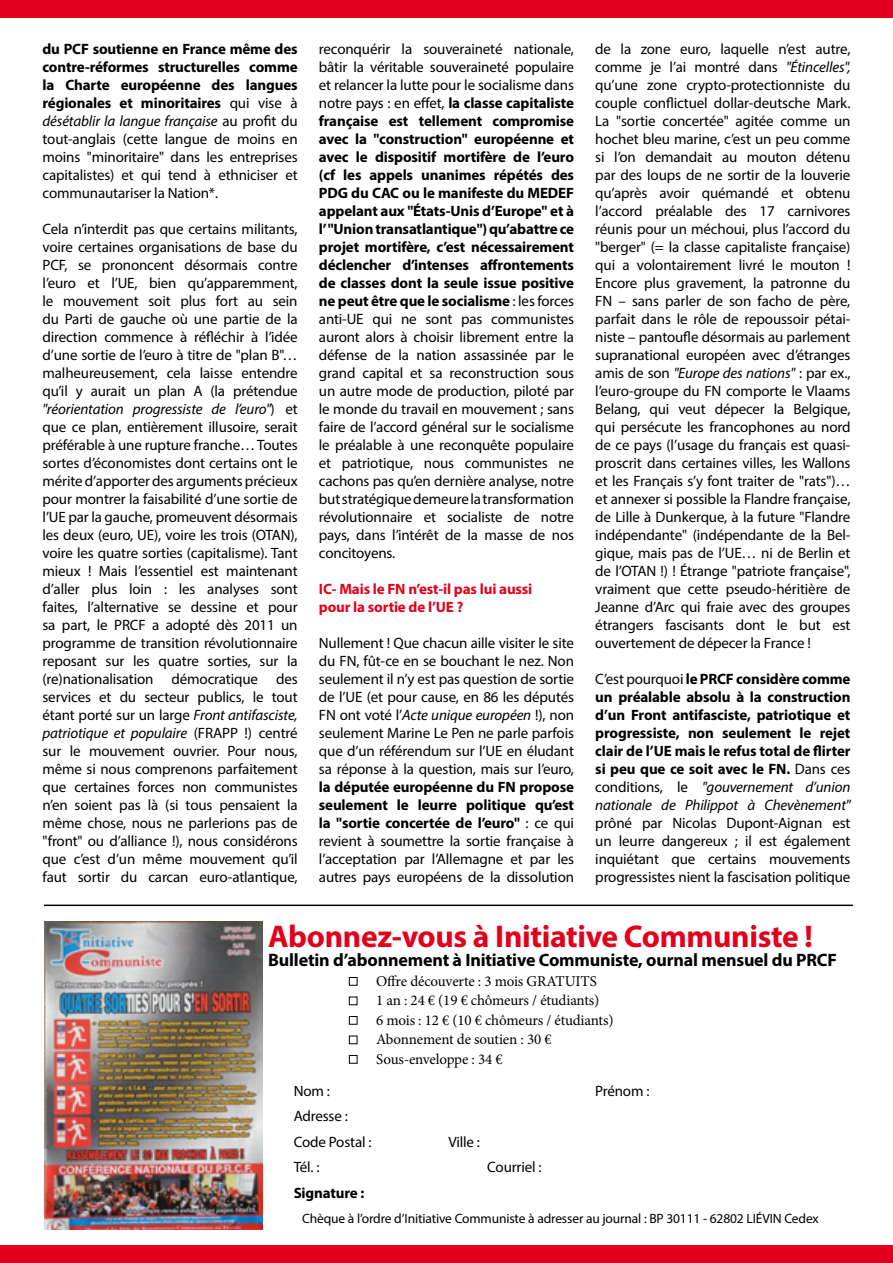
<style>
.page{position:relative;width:893px;height:1263px;background:#fff}
.page>*{position:absolute;margin:0;border:0;box-sizing:border-box;transform-origin:0 0}
.t1{font:700 31.5px "Myriad Pro";letter-spacing:-.01em;color:#e2001a}
.t2{font:700 18px "Myriad Pro";letter-spacing:-.01em;color:#000}
.t3{font:15px/18px "Myriad Pro";letter-spacing:-.01em;color:#000;text-align:justify}
.t4{font:700 15px/18px "Myriad Pro";letter-spacing:-.01em;color:#000;text-align:justify}
.t5{font:15px/19.5px "Minion Pro";letter-spacing:-.01em;color:#000}
.t6{font:700 15px/18px "Myriad Pro";letter-spacing:-.01em;color:#e2001a}
.t7{font:13.5px "Myriad Pro";letter-spacing:-.01em;color:#000}
.s1{font-weight:700}
.s2{font-style:italic}
.s3{font-weight:400}
.s4{font-weight:400;font-style:italic}
</style>
<div class="page">
<div style="left:0;top:1246px;width:893px;height:17px;background:#e2001a"></div>
<div style="left:0;top:0;width:893px;height:17px;background:#e2001a"></div>
<hr style="left:44px;top:904px;width:809px;height:2px;background:#000">
<div style="left:349px;top:977px;width:8px;height:9px;border:1px solid #000"></div>
<div style="left:349px;top:997px;width:8px;height:8px;border:1px solid #000"></div>
<div style="left:349px;top:1016px;width:8px;height:9px;border:1px solid #000"></div>
<div style="left:349px;top:1036px;width:8px;height:8px;border:1px solid #000"></div>
<div style="left:349px;top:1055px;width:8px;height:9px;border:1px solid #000"></div>
<img style="left:45px;top:921px;width:217px;height:308px">
<p class="t3" style="left:43px;top:40px;width:257px"><span class="s1">du PCF soutienne en France même des contre-réformes structurelles comme la Charte européenne des langues régionales et minoritaires</span> qui vise à <span class="s2">désétablir la langue française</span> au profit du tout-anglais (cette langue de moins en moins "minoritaire" dans les entreprises capitalistes) et qui tend à ethniciser et communautariser la Nation*.</p>
<p class="t3" style="left:43px;top:220px;width:257px">Cela n’interdit pas que certains militants, voire certaines organisations de base du PCF, se prononcent désormais contre l’euro et l’UE, bien qu’apparemment, le mouvement soit plus fort au sein du Parti de gauche où une partie de la direction commence à réfléchir à l’idée d’une sortie de l’euro à titre de "plan B"… malheureusement, cela laisse entendre qu’il y aurait un plan A (la prétendue <span class="s2">"réorientation progressiste de l’euro"</span>) et que ce plan, entièrement illusoire, serait préférable à une rupture franche… Toutes sortes d’économistes dont certains ont le mérite d’apporter des arguments précieux pour montrer la faisabilité d’une sortie de l’UE par la gauche, promeuvent désormais les deux (euro, UE), voire les trois (OTAN), voire les quatre sorties (capitalisme). Tant mieux ! Mais l’essentiel est maintenant d’aller plus loin : les analyses sont faites, l’alternative se dessine et pour sa part, le PRCF a adopté dès 2011 un programme de transition révolutionnaire reposant sur les quatre sorties, sur la (re)nationalisation démocratique des services et du secteur publics, le tout étant porté sur un large <span class="s2">Front antifasciste, patriotique et populaire</span> (FRAPP !) centré sur le mouvement ouvrier. Pour nous, même si nous comprenons parfaitement que certaines forces non communistes n’en soient pas là (si tous pensaient la même chose, nous ne parlerions pas de "front" ou d’alliance !), nous considérons que c’est d’un même mouvement qu’il faut sortir du carcan euro-atlantique,</p>
<p class="t3" style="left:319px;top:40px;width:257px">reconquérir la souveraineté nationale, bâtir la véritable souveraineté populaire et relancer la lutte pour le socialisme dans notre pays : en effet, <span class="s1">la classe capitaliste française est tellement compromise avec la "construction" européenne et avec le dispositif mortifère de l’euro (cf les appels unanimes répétés des PDG du CAC ou le manifeste du MEDEF appelant aux "États-Unis d’Europe" et à l’ "Union transatlantique") qu’abattre ce projet mortifère, c’est nécessairement déclencher d’intenses affrontements de classes dont la seule issue positive ne peut être que le socialisme</span> : les forces anti-UE qui ne sont pas communistes auront alors à choisir librement entre la défense de la nation assassinée par le grand capital et sa reconstruction sous un autre mode de production, piloté par le monde du travail en mouvement ; sans faire de l’accord général sur le socialisme le préalable à une reconquête populaire et patriotique, nous communistes ne cachons pas qu’en dernière analyse, notre but stratégique demeure la transformation révolutionnaire et socialiste de notre pays, dans l’intérêt de la masse de nos concitoyens.</p>
<p class="t6" style="left:319px;top:579px;width:215px">IC- Mais le FN n’est-il pas lui aussi pour la sortie de l’UE ?</p>
<p class="t3" style="left:319px;top:634px;width:257px">Nullement ! Que chacun aille visiter le site du FN, fût-ce en se bouchant le nez. Non seulement il n’y est pas question de sortie de l’UE (et pour cause, en 86 les députés FN ont voté l’<span class="s2">Acte unique européen</span> !), non seulement Marine Le Pen ne parle parfois que d’un référendum sur l’UE en éludant sa réponse à la question, mais sur l’euro,</p>
<p class="t3" style="left:319px;top:778px;width:257px"><span class="s1">la députée européenne du FN propose seulement le leurre politique qu’est la "sortie concertée de l’euro"</span> : ce qui revient à soumettre la sortie française à l’acceptation par l’Allemagne et par les autres pays européens de la dissolution</p>
<p class="t3" style="left:595px;top:40px;width:257px">de la zone euro, laquelle n’est autre, comme je l’ai montré dans <span class="s2">"Étincelles", </span>qu’une zone crypto-protectionniste du couple conflictuel dollar-deutsche Mark.<br>La "sortie concertée" agitée comme un hochet bleu marine, c’est un peu comme si l’on demandait au mouton détenu par des loups de ne sortir de la louverie qu’après avoir quémandé et obtenu l’accord préalable des 17 carnivores réunis pour un méchoui, plus l’accord du "berger" (= la classe capitaliste française) qui a volontairement livré le mouton !<br>Encore plus gravement, la patronne du FN – sans parler de son facho de père, parfait dans le rôle de repoussoir pétai&shy;niste – pantoufle désormais au parlement supranational européen avec d’étranges amis de son <span class="s2">"Europe des nations"</span> : par ex., l’euro-groupe du FN comporte le Vlaams Belang, qui veut dépecer la Belgique, qui persécute les francophones au nord de ce pays (l’usage du français est quasi&shy;proscrit dans certaines villes, les Wallons et les Français s’y font traiter de "rats")… et annexer si possible la Flandre française, de Lille à Dunkerque, à la future "Flandre indépendante" (indépendante de la Bel&shy;gique, mais pas de l’UE… ni de Berlin et de l’OTAN !) ! Étrange "patriote française", vraiment que cette pseudo-héritière de Jeanne d’Arc qui fraie avec des groupes étrangers fascisants dont le but est ouvertement de dépecer la France !</p>
<p class="t4" style="left:595px;top:669px;width:257px"><span class="s3">C’est pourquoi</span> le PRCF considère comme un préalable absolu à la construction d’un Front antifasciste, patriotique et progressiste, non seulement le rejet clair de l’UE mais le refus total de flirter si peu que ce soit avec le FN. <span class="s3">Dans ces conditions, le</span> <span class="s4">"gouvernement d’union nationale de Philippot à Chevènement"</span></p>
<p class="t3" style="left:595px;top:814px;width:257px">prôné par Nicolas Dupont-Aignan est un leurre dangereux ; il est également inquiétant que certains mouvements progressistes nient la fascisation politique</p>
<h1 class="t1" style="left:268px;top:915px;width:546px">Abonnez-vous à Initiative Communiste !</h1>
<p class="t2" style="left:268px;top:948px;width:570px">Bulletin d’abonnement à Initiative Communiste, ournal mensuel du PRCF</p>
<p class="t5" style="left:376px;top:971px;width:239px">Offre découverte : 3 mois GRATUITS<br>1 an : 24 € (19 € chômeurs / étudiants)<br>6 mois : 12 € (10 € chômeurs / étudiants)<br>Abonnement de soutien : 30 €<br>Sous-enveloppe : 34 €</p>
<p class="t3" style="left:294px;top:1081px;width:38px">Nom :</p>
<p class="t3" style="left:595px;top:1081px;width:56px">Prénom :</p>
<p class="t3" style="left:294px;top:1103px;width:79px;line-height:25.5px">Adresse :<br>Code Postal :</p>
<p class="t3" style="left:448px;top:1132px;width:33px">Ville :</p>
<p class="t3" style="left:294px;top:1158px;width:27px">Tél. :</p>
<p class="t3" style="left:487px;top:1158px;width:56px">Courriel :</p>
<p class="t4" style="left:294px;top:1183px;width:72px">Signature :</p>
<p class="t7" style="left:302px;top:1210px;width:518px">Chèque à l’ordre d’Initiative Communiste à adresser au journal : BP 30111 - 62802 LIÉVIN Cedex</p>
</div>
